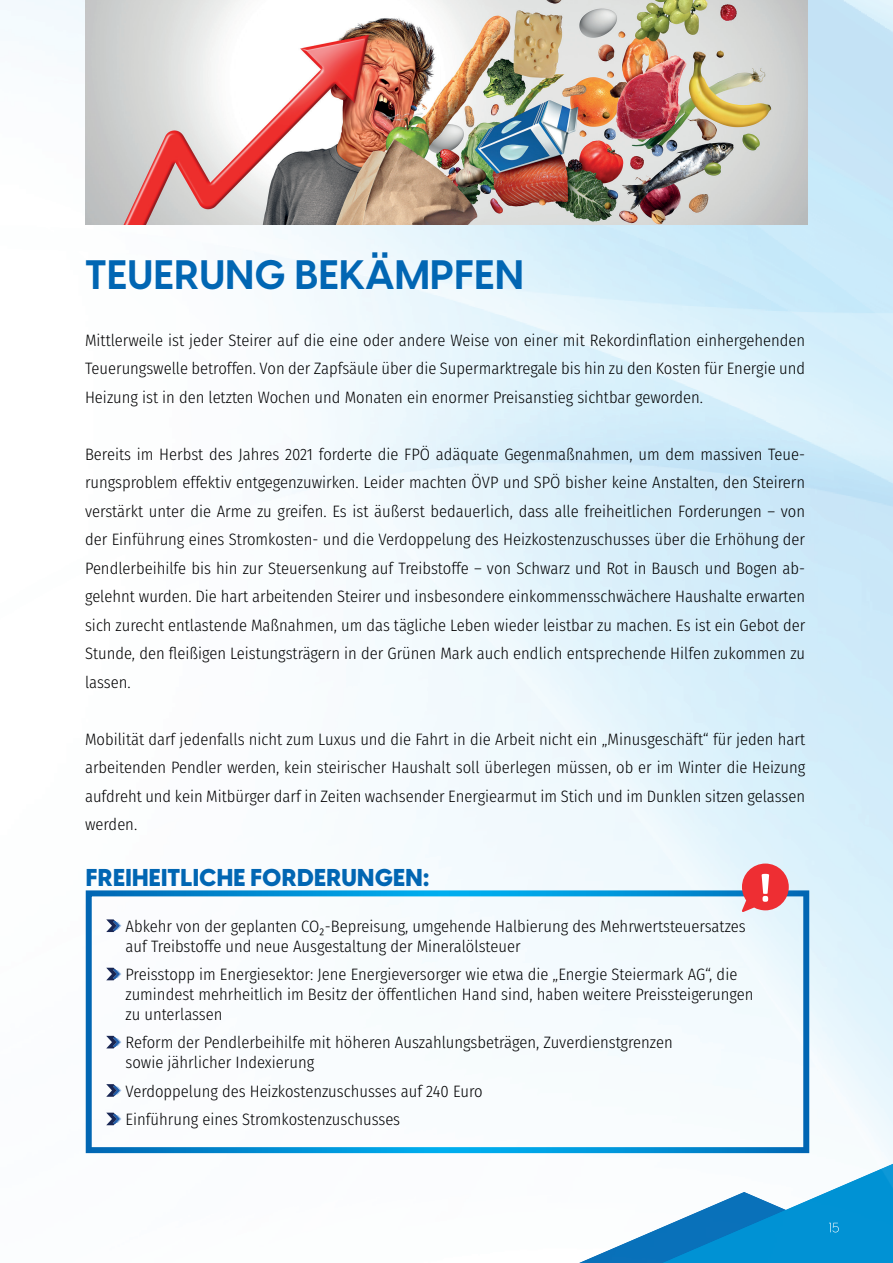
<style>
.page{position:relative;width:893px;height:1263px;background:#fff}
.page>*{position:absolute;margin:0;border:0;box-sizing:border-box;transform-origin:0 0}
.t1{font:700 40.5px "Visby CF";letter-spacing:.01em;color:#0166b3}
.t2{font:800 24px "Visby CF";letter-spacing:.01em;color:#0166b3}
.t3{font:300 16.5px/28.5px "Fira Sans Condensed";color:#000001}
</style>
<div class="page">
<svg style="left:579px;top:1164px;width:314px;height:99px"></svg>
<img style="left:86px;top:0;width:721px;height:225px">
<svg style="left:86px;top:890px;width:723px;height:263px"></svg>
<svg style="left:742px;top:863px;width:47px;height:49px;background:#ea676d"></svg>
<h1 class="t1" style="left:85px;top:248px;width:440px">TEUERUNG BEKÄMPFEN</h1>
<p class="t3" style="left:85px;top:326px;width:722px;text-align:justify">Mittlerweile ist jeder Steirer auf die eine oder andere Weise von einer mit Rekordinflation einhergehenden Teuerungswelle betroffen. Von der Zapfsäule über die Supermarktregale bis hin zu den Kosten für Energie und Heizung ist in den letzten Wochen und Monaten ein enormer Preisanstieg sichtbar geworden.</p>
<p class="t3" style="left:85px;top:440px;width:722px;text-align:justify">Bereits im Herbst des Jahres 2021 forderte die FPÖ adäquate Gegenmaßnahmen, um dem massiven Teue&shy;rungsproblem effektiv entgegenzuwirken. Leider machten ÖVP und SPÖ bisher keine Anstalten, den Steirern verstärkt unter die Arme zu greifen. Es ist äußerst bedauerlich, dass alle freiheitlichen Forderungen – von der Einführung eines Stromkosten- und die Verdoppelung des Heizkostenzuschusses über die Erhöhung der Pendlerbeihilfe bis hin zur Steuersenkung auf Treibstoffe – von Schwarz und Rot in Bausch und Bogen ab&shy;gelehnt wurden. Die hart arbeitenden Steirer und insbesondere einkommensschwächere Haushalte erwarten sich zurecht entlastende Maßnahmen, um das tägliche Leben wieder leistbar zu machen. Es ist ein Gebot der Stunde, den fleißigen Leistungsträgern in der Grünen Mark auch endlich entsprechende Hilfen zukommen zu lassen.</p>
<p class="t3" style="left:85px;top:725px;width:722px;text-align:justify">Mobilität darf jedenfalls nicht zum Luxus und die Fahrt in die Arbeit nicht ein „Minusgeschäft“ für jeden hart arbeitenden Pendler werden, kein steirischer Haushalt soll überlegen müssen, ob er im Winter die Heizung aufdreht und kein Mitbürger darf in Zeiten wachsender Energiearmut im Stich und im Dunklen sitzen gelassen werden.</p>
<h2 class="t2" style="left:86px;top:861px;width:346px">FREIHEITLICHE FORDERUNGEN:</h2>
<p class="t3" style="left:126px;top:916px;width:622px;line-height:19.8px">Abkehr von der geplanten CO₂-Bepreisung, umgehende Halbierung des Mehrwertsteuersatzes auf Treibstoffe und neue Ausgestaltung der Mineralölsteuer</p>
<p class="t3" style="left:126px;top:965px;width:629px;line-height:19.8px">Preisstopp im Energiesektor: Jene Energieversorger wie etwa die „Energie Steiermark AG“, die zumindest mehrheitlich im Besitz der öffentlichen Hand sind, haben weitere Preissteigerungen zu unterlassen</p>
<p class="t3" style="left:126px;top:1033px;width:549px;line-height:19.8px">Reform der Pendlerbeihilfe mit höheren Auszahlungsbeträgen, Zuverdienstgrenzen sowie jährlicher Indexierung</p>
<p class="t3" style="left:126px;top:1077px;width:359px">Verdoppelung des Heizkostenzuschusses auf 240 Euro<br>Einführung eines Stromkostenzuschusses</p>
</div>
